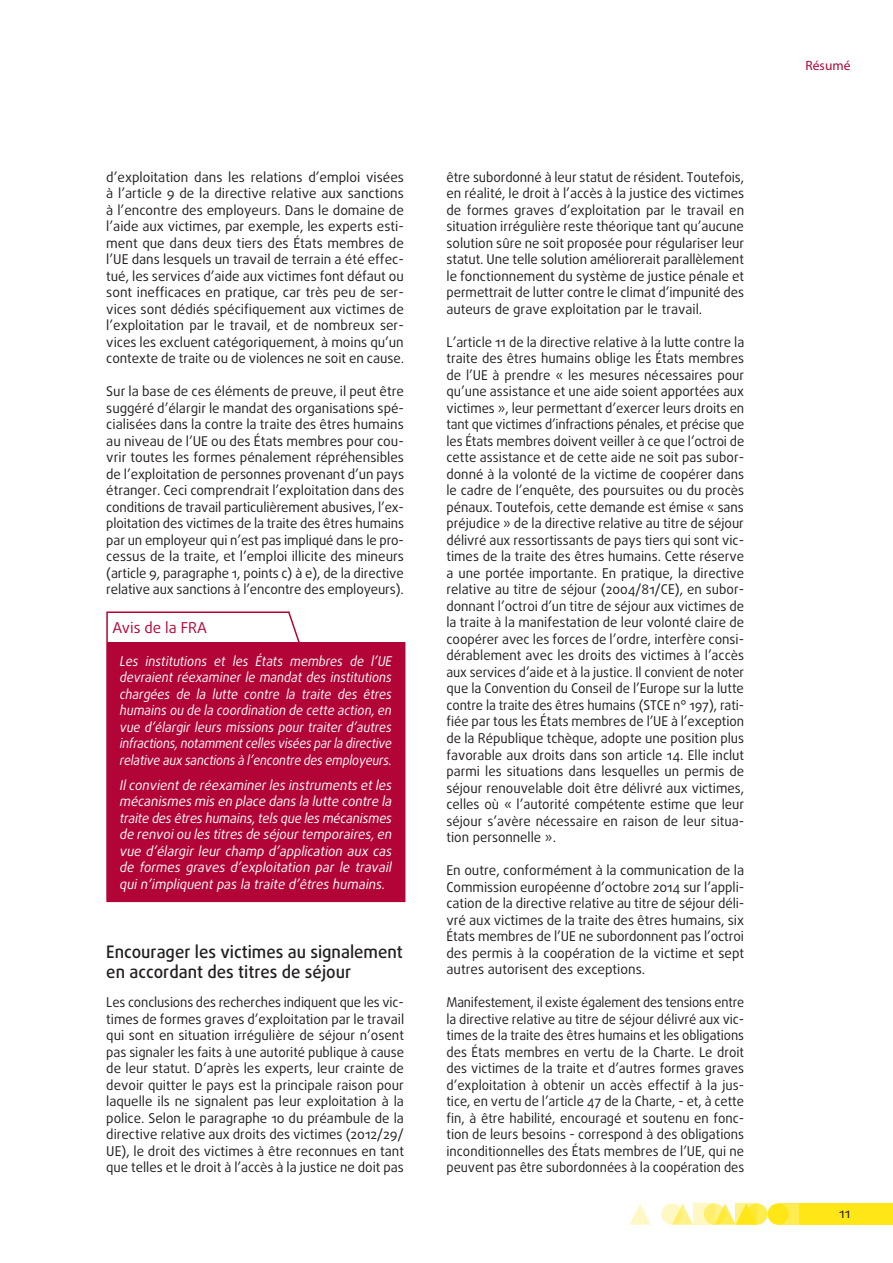
<style>
.page{position:relative;width:893px;height:1263px;background:#fff}
.page>*{position:absolute;margin:0;border:0;box-sizing:border-box;transform-origin:0 0}
.titles_h3{font:500 17.25px/20.7px "Daxline Pro";color:#231f20}
.opinion_header{font:15px "Daxline Pro";color:#b30437}
.text_body{font:13.5px/16.5px "Daxline Pro";letter-spacing:-.005em;color:#231f20;text-align:justify}
.text_body-2{font:13.5px/16.5px "Daxline Pro";letter-spacing:-.005em;color:#231f20;text-align:justify;scale:.94 1}
.box_opinion_body{font:italic 13.5px/16.5px "Daxline Pro";letter-spacing:-.005em;color:#fff;text-align:justify;scale:.93 1}
.box_opinion_body-2{font:italic 13.5px/16.5px "Daxline Pro";letter-spacing:-.005em;color:#fff;text-align:justify}
.t1{font:13.5px "Myriad Pro";color:#b30437}
</style>
<div class="page">
<div style="left:746px;top:1203px;width:21px;height:22px;background:#ffec50;border-radius:50%"></div>
<div style="left:778px;top:1203px;width:21px;height:22px;background:#ffec50"></div>
<div style="left:799px;top:1203px;width:94px;height:22px;background:#ffe616"></div>
<svg style="left:675px;top:1203px;width:18px;height:22px"></svg>
<svg style="left:629px;top:1204px;width:22px;height:21px"></svg>
<div style="left:767px;top:1203px;width:22px;height:22px;background:#ffe616;border-radius:50%"></div>
<svg style="left:718px;top:1203px;width:18px;height:22px"></svg>
<svg style="left:704px;top:1203px;width:21px;height:22px"></svg>
<svg style="left:661px;top:1203px;width:21px;height:22px"></svg>
<svg style="left:736px;top:1203px;width:21px;height:22px"></svg>
<svg style="left:693px;top:1203px;width:21px;height:22px"></svg>
<div style="left:107px;top:642px;width:298px;height:259px;background:#b30437"></div>
<hr style="left:106px;top:613px;width:2px;height:29px;background:#b30437">
<hr style="left:106px;top:611px;width:183px;height:2px;background:#b30437">
<hr style="left:106px;top:642px;width:2px;height:258px;background:#b30437">
<hr style="left:106px;top:900px;width:183px;height:2px;background:#b30437">
<hr style="left:289px;top:900px;width:116px;height:2px;background:#b30437">
<svg style="left:287px;top:611px;width:13px;height:31px"></svg>
<p class="text_body" style="left:106px;top:169px;width:299px">d’exploitation dans les relations d’emploi visées à l’article 9 de la directive relative aux sanctions à l’encontre des employeurs. Dans le domaine de l’aide aux victimes, par exemple, les experts esti&shy;ment que dans deux tiers des États membres de l’UE dans lesquels un travail de terrain a été effec&shy;tué, les services d’aide aux victimes font défaut ou sont inefficaces en pratique, car très peu de ser&shy;vices sont dédiés spécifiquement aux victimes de l’exploitation par le travail, et de nombreux ser&shy;vices les excluent catégoriquement, à moins qu’un contexte de traite ou de violences ne soit en cause.</p>
<p class="text_body" style="left:106px;top:383px;width:299px">Sur la base de ces éléments de preuve, il peut être suggéré d’élargir le mandat des organisations spé&shy;cialisées dans la contre la traite des êtres humains au niveau de l’UE ou des États membres pour cou&shy;vrir toutes les formes pénalement répréhensibles de l’exploitation de personnes provenant d’un pays étranger. Ceci comprendrait l’exploitation dans des conditions de travail particulièrement abusives, l’ex&shy;ploitation des victimes de la traite des êtres humains par un employeur qui n’est pas impliqué dans le pro&shy;cessus de la traite, et l’emploi illicite des mineurs (article 9, paragraphe 1, points c) à e), de la directive relative aux sanctions à l’encontre des employeurs).</p>
<p class="opinion_header" style="left:112px;top:617px;width:96px">Avis de la FRA</p>
<p class="box_opinion_body" style="left:120px;top:652px;width:294px">Les institutions et les États membres de l’UE devraient réexaminer le mandat des institutions chargées de la lutte contre la traite des êtres humains ou de la coordination de cette action, en vue d’élargir leurs missions pour traiter d’autres infractions, notamment celles visées par la directive relative aux sanctions à l’encontre des employeurs.</p>
<p class="box_opinion_body-2" style="left:120px;top:776px;width:274px">Il convient de réexaminer les instruments et les mécanismes mis en place dans la lutte contre la traite des êtres humains, tels que les mécanismes de renvoi ou les titres de séjour temporaires, en vue d’élargir leur champ d’application aux cas de formes graves d’exploitation par le travail qui n’impliquent pas la traite d’êtres humains.</p>
<p class="titles_h3" style="left:106px;top:941px;width:298px">Encourager les victimes au signalement en accordant des titres de séjour</p>
<p class="text_body" style="left:106px;top:994px;width:299px">Les conclusions des recherches indiquent que les vic&shy;times de formes graves d’exploitation par le travail qui sont en situation irrégulière de séjour n’osent pas signaler les faits à une autorité publique à cause de leur statut. D’après les experts, leur crainte de devoir quitter le pays est la principale raison pour laquelle ils ne signalent pas leur exploitation à la police. Selon le paragraphe 10 du préambule de la directive relative aux droits des victimes (2012/29/ UE), le droit des victimes à être reconnues en tant que telles et le droit à l’accès à la justice ne doit pas</p>
<p class="text_body" style="left:446px;top:169px;width:299px">être subordonné à leur statut de résident. Toutefois, en réalité, le droit à l’accès à la justice des victimes de formes graves d’exploitation par le travail en situation irrégulière reste théorique tant qu’aucune solution sûre ne soit proposée pour régulariser leur statut. Une telle solution améliorerait parallèlement le fonctionnement du système de justice pénale et permettrait de lutter contre le climat d’impunité des auteurs de grave exploitation par le travail.</p>
<p class="text_body" style="left:446px;top:334px;width:299px">L’article 11 de la directive relative à la lutte contre la traite des êtres humains oblige les États membres de l’UE à prendre « les mesures nécessaires pour qu’une assistance et une aide soient apportées aux victimes », leur permettant d’exercer leurs droits en tant que victimes d’infractions pénales, et précise que les États membres doivent veiller à ce que l’octroi de cette assistance et de cette aide ne soit pas subor&shy;donné à la volonté de la victime de coopérer dans le cadre de l’enquête, des poursuites ou du procès pénaux. Toutefois, cette demande est émise « sans préjudice » de la directive relative au titre de séjour délivré aux ressortissants de pays tiers qui sont vic&shy;times de la traite des êtres humains. Cette réserve a une portée importante. En pratique, la directive relative au titre de séjour (2004/81/CE), en subor&shy;donnant l’octroi d’un titre de séjour aux victimes de la traite à la manifestation de leur volonté claire de coopérer avec les forces de l’ordre, interfère consi&shy;dérablement avec les droits des victimes à l’accès aux services d’aide et à la justice. Il convient de noter que la Convention du Conseil de l’Europe sur la lutte contre la traite des êtres humains (STCE n° 197), rati&shy;fiée par tous les États membres de l’UE à l’exception de la République tchèque, adopte une position plus favorable aux droits dans son article 14. Elle inclut parmi les situations dans lesquelles un permis de séjour renouvelable doit être délivré aux victimes, celles où « l’autorité compétente estime que leur séjour s’avère nécessaire en raison de leur situa&shy;tion personnelle ».</p>
<p class="text_body" style="left:446px;top:862px;width:299px">En outre, conformément à la communication de la Commission européenne d’octobre 2014 sur l’appli&shy;cation de la directive relative au titre de séjour déli&shy;vré aux victimes de la traite des êtres humains, six États membres de l’UE ne subordonnent pas l’octroi des permis à la coopération de la victime et sept autres autorisent des exceptions.</p>
<p class="text_body-2" style="left:446px;top:994px;width:318px">Manifestement, il existe également des tensions entre la directive relative au titre de séjour délivré aux vic&shy;times de la traite des êtres humains et les obligations des États membres en vertu de la Charte. Le droit des victimes de la traite et d’autres formes graves d’exploitation à obtenir un accès effectif à la jus&shy;tice, en vertu de l’article 47 de la Charte, - et, à cette fin, à être habilité, encouragé et soutenu en fonc&shy;tion de leurs besoins - correspond à des obligations inconditionnelles des États membres de l’UE, qui ne peuvent pas être subordonnées à la coopération des</p>
<p class="t1" style="left:806px;top:58px;width:46px">Résumé</p>
<p class="text_body" style="left:839px;top:1205px;width:13px">11</p>
</div>
